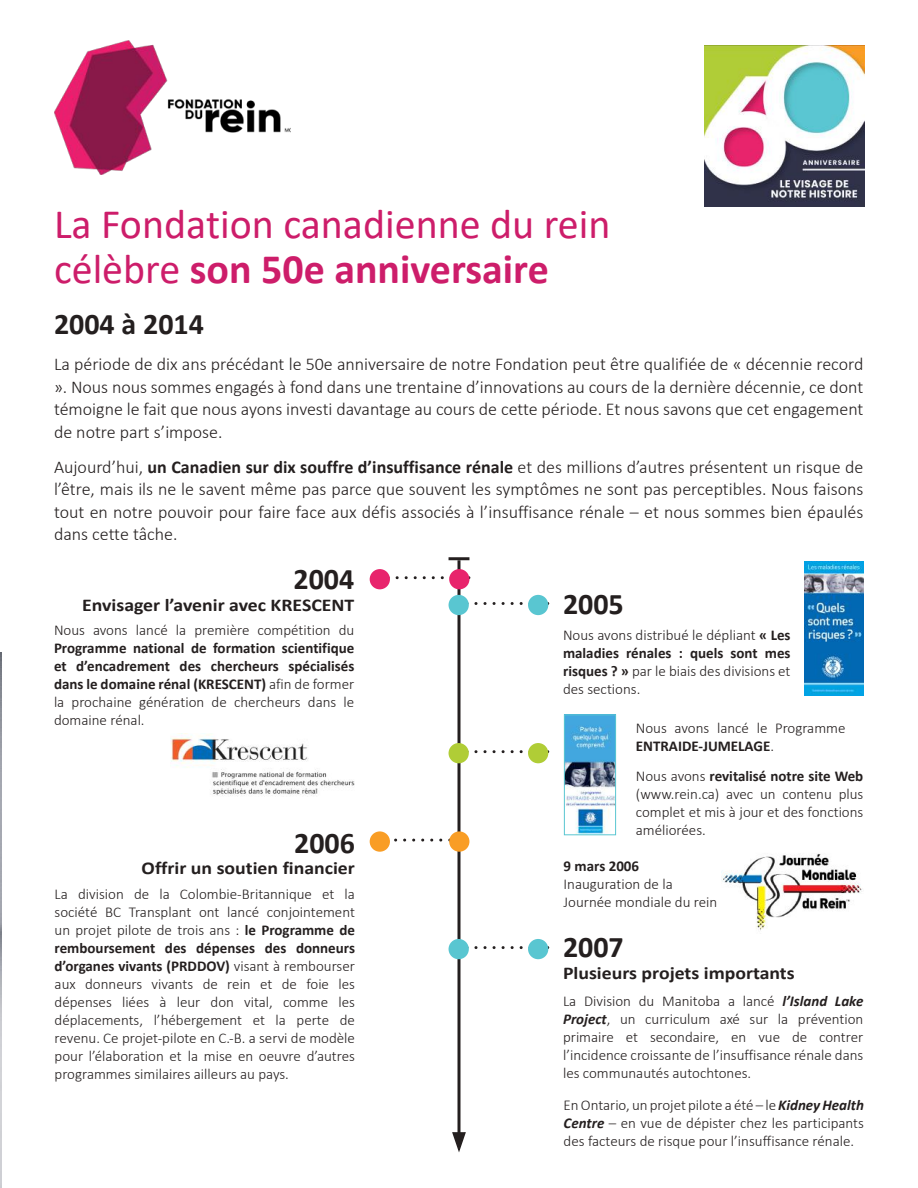
<style>
.page{position:relative;width:918px;height:1188px;background:#fff}
.page>*{position:absolute;margin:0;border:0;box-sizing:border-box;transform-origin:0 0}
.t1{font:42px/45px "Calibri";color:#cd1d6a}
.t2{font:700 30px "Calibri";color:#241f1f}
.t3{font:300 18px/22.5px "Calibri";color:#241f1f;text-align:justify}
.t4{font:700 18px "Calibri";color:#241f1f;scale:1.1 1}
.t5{font:300 15px/18px "Calibri";color:#241f1f;text-align:justify}
.t6{font:700 15px/18px "Calibri";color:#241f1f;text-align:justify}
.s1{font-weight:700}
.s2{font-weight:300}
.s3{font-weight:700;font-style:italic}
</style>
<div class="page">
<img style="left:0;top:652px;width:2px;height:536px">
<hr style="left:458px;top:560px;width:2px;height:577px;background:#241f1f">
<hr style="left:449px;top:557px;width:20px;height:3px;background:#241f1f">
<svg style="left:395px;top:576px;width:49px;height:3px"></svg>
<div style="left:449px;top:569px;width:20px;height:20px;background:#e8246c;border-radius:50%"></div>
<div style="left:370px;top:569px;width:20px;height:20px;background:#e8246c;border-radius:50%"></div>
<svg style="left:452px;top:1131px;width:14px;height:21px"></svg>
<svg style="left:474px;top:602px;width:49px;height:3px"></svg>
<div style="left:528px;top:595px;width:20px;height:20px;background:#59c6d1;border-radius:50%"></div>
<div style="left:449px;top:595px;width:20px;height:20px;background:#59c6d1;border-radius:50%"></div>
<img style="left:804px;top:561px;width:59px;height:134px">
<svg style="left:474px;top:750px;width:49px;height:3px"></svg>
<div style="left:528px;top:743px;width:20px;height:20px;background:#b0cd36;border-radius:50%"></div>
<div style="left:449px;top:743px;width:20px;height:20px;background:#b0cd36;border-radius:50%"></div>
<img style="left:566px;top:717px;width:48px;height:116px">
<div style="left:564px;top:715px;width:52px;height:120px;border:1px solid #59c6d1"></div>
<img style="left:170px;top:733px;width:184px;height:63px">
<img style="left:721px;top:853px;width:141px;height:78px">
<img style="left:55px;top:41px;width:236px;height:134px">
<svg style="left:394px;top:839px;width:55px;height:3px"></svg>
<div style="left:449px;top:831px;width:20px;height:21px;background:#f99d25;border-radius:50%"></div>
<div style="left:370px;top:831px;width:20px;height:21px;background:#f99d25;border-radius:50%"></div>
<svg style="left:474px;top:946px;width:49px;height:3px"></svg>
<div style="left:528px;top:939px;width:20px;height:20px;background:#59c6d1;border-radius:50%"></div>
<div style="left:449px;top:939px;width:20px;height:20px;background:#59c6d1;border-radius:50%"></div>
<img style="left:704px;top:46px;width:161px;height:160px">
<h1 class="t1" style="left:54px;top:200px;width:558px">La Fondation canadienne du rein célèbre <span class="s1">son 50e anniversaire</span></h1>
<h2 class="t2" style="left:54px;top:303px;width:152px">2004 à 2014</h2>
<p class="t3" style="left:54px;top:353px;width:811px">La période de dix ans précédant le 50e anniversaire de notre Fondation peut être qualifiée de « décennie record ». Nous nous sommes engagés à fond dans une trentaine d’innovations au cours de la dernière décennie, ce dont témoigne le fait que nous ayons investi davantage au cours de cette période. Et nous savons que cet engagement de notre part s’impose.</p>
<p class="t3" style="left:54px;top:455px;width:811px">Aujourd’hui, <span class="s1">un Canadien sur dix souffre d’insuffisance rénale</span> et des millions d’autres présentent un risque de l’être, mais ils ne le savent même pas parce que souvent les symptômes ne sont pas perceptibles. Nous faisons tout en notre pouvoir pour faire face aux défis associés à l’insuffisance rénale – et nous sommes bien épaulés dans cette tâche.</p>
<h2 class="t2" style="left:294px;top:558px;width:62px">2004</h2>
<p class="t4" style="left:82px;top:592px;width:249px">Envisager l’avenir avec KRESCENT</p>
<p class="t5" style="left:54px;top:621px;width:302px">Nous avons lancé la première compétition du</p>
<p class="t6" style="left:54px;top:639px;width:302px">Programme national de formation scientifique et d’encadrement des chercheurs spécialisés dans le domaine rénal (KRESCENT) <span class="s2">afin de former la prochaine génération de chercheurs dans le domaine rénal.</span></p>
<h2 class="t2" style="left:294px;top:821px;width:62px">2006</h2>
<p class="t4" style="left:142px;top:856px;width:195px">Offrir un soutien financier</p>
<p class="t5" style="left:55px;top:884px;width:302px">La division de la Colombie-Britannique et la société BC Transplant ont lancé conjointement un projet pilote de trois ans : <span class="s1">le Programme de remboursement des dépenses des donneurs d’organes vivants (PRDDOV)</span> visant à rembourser aux donneurs vivants de rein et de foie les dépenses liées à leur don vital, comme les déplacements, l’hébergement et la perte de revenu. Ce projet-pilote en C.-B. a servi de modèle pour l’élaboration et la mise en oeuvre d’autres programmes similaires ailleurs au pays.</p>
<h2 class="t2" style="left:563px;top:583px;width:62px">2005</h2>
<p class="t5" style="left:563px;top:626px;width:229px">Nous avons distribué le dépliant <span class="s1">« Les maladies rénales : quels sont mes risques ? »</span> par le biais des divisions et des sections.</p>
<p class="t5" style="left:636px;top:719px;width:211px">Nous avons lancé le Programme<br><span class="s1">ENTRAIDE-JUMELAGE</span>.</p>
<p class="t5" style="left:636px;top:767px;width:229px">Nous avons <span class="s1">revitalisé notre site Web </span>(www.rein.ca) avec un contenu plus complet et mis à jour et des fonctions améliorées.</p>
<p class="t6" style="left:564px;top:857px;width:77px">9 mars 2006</p>
<p class="t5" style="left:564px;top:875px;width:155px">Inauguration de la<br>Journée mondiale du rein</p>
<h2 class="t2" style="left:563px;top:926px;width:62px">2007</h2>
<p class="t4" style="left:563px;top:961px;width:212px">Plusieurs projets importants</p>
<p class="t5" style="left:563px;top:992px;width:302px">La Division du Manitoba a lancé <span class="s3">l’Island Lake Project</span>, un curriculum axé sur la prévention primaire et secondaire, en vue de contrer l’incidence croissante de l’insuffisance rénale dans les communautés autochtones.</p>
<p class="t5" style="left:564px;top:1096px;width:302px">En Ontario, un projet pilote a été – le <span class="s3">Kidney Health Centre</span> – en vue de dépister chez les participants des facteurs de risque pour l’insuffisance rénale.</p>
</div>
